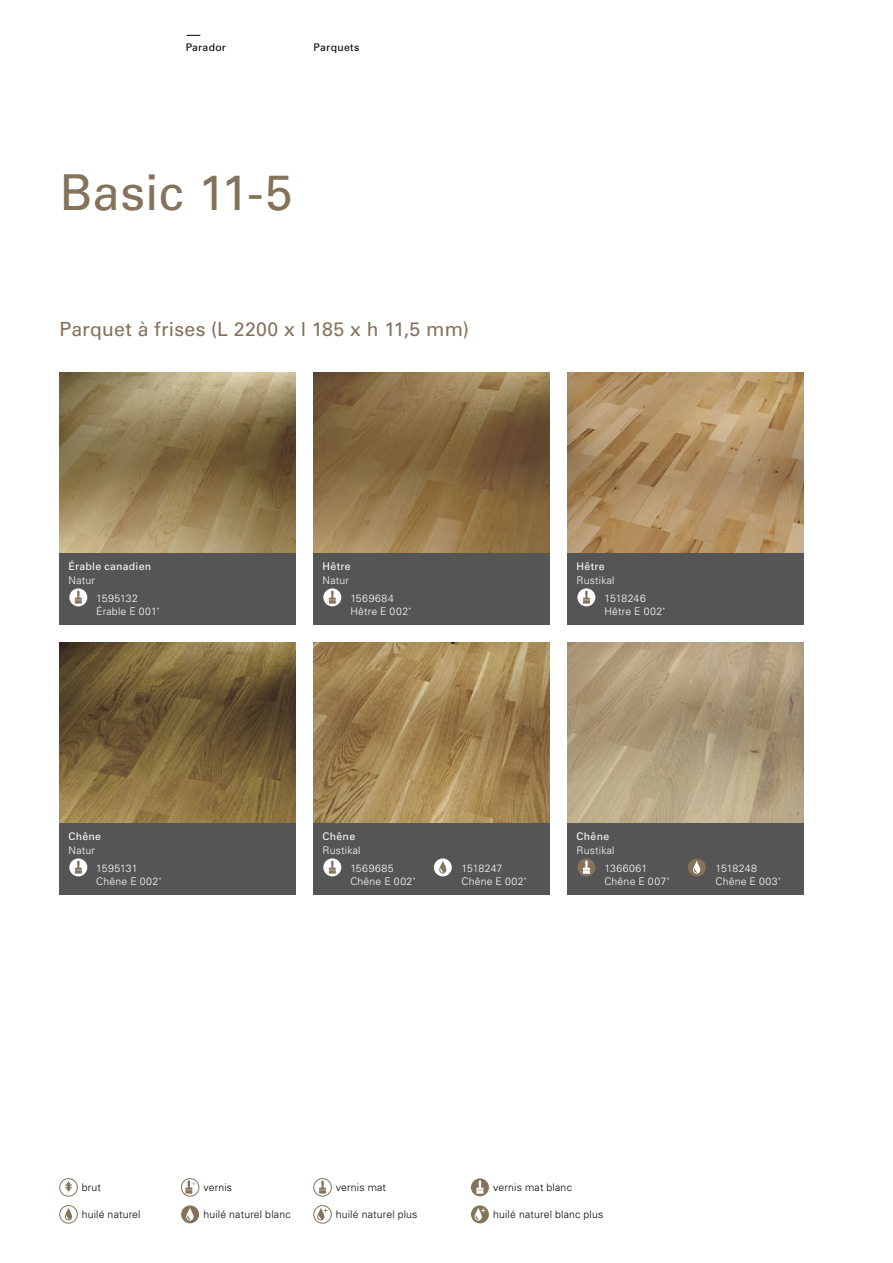
<style>
.page{position:relative;width:893px;height:1263px;background:#fff}
.page>*{position:absolute;margin:0;border:0;box-sizing:border-box;transform-origin:0 0}
.t1{font:49.5px "Univers LT Pro 55 Roman";color:#84725b}
.t2{font:19.5px "Univers LT Pro 55 Roman";letter-spacing:.01em;color:#84725b}
.t3{font:300 10.5px/13.5px "Univers LT Pro 45";letter-spacing:.015em;color:#fff}
.t4{font:300 10.5px "Univers LT Pro 45";letter-spacing:.015em;color:#000}
.t5{font:10.5px "Univers LT Pro 55 Roman";letter-spacing:.025em;color:#fff}
.t6{font:10.5px "Univers LT Pro 55 Roman";letter-spacing:.025em;color:#000}
</style>
<div class="page">
<div style="left:60px;top:552px;width:236px;height:72px;background:#555"></div>
<div style="left:314px;top:822px;width:236px;height:72px;background:#555"></div>
<div style="left:60px;top:822px;width:236px;height:72px;background:#555"></div>
<div style="left:314px;top:552px;width:236px;height:72px;background:#555"></div>
<div style="left:568px;top:552px;width:236px;height:72px;background:#555"></div>
<div style="left:568px;top:822px;width:236px;height:72px;background:#555"></div>
<img style="left:60px;top:372px;width:236px;height:180px">
<img style="left:314px;top:642px;width:236px;height:180px">
<img style="left:60px;top:642px;width:236px;height:180px">
<img style="left:314px;top:372px;width:236px;height:180px">
<img style="left:568px;top:372px;width:236px;height:180px">
<img style="left:568px;top:642px;width:236px;height:180px">
<svg style="left:314px;top:1178px;width:17px;height:18px"></svg>
<div style="left:314px;top:1178px;width:18px;height:18px;border:1px solid #84725b;border-radius:50%"></div>
<svg style="left:319px;top:1180px;width:7px;height:14px"></svg>
<div style="left:60px;top:1178px;width:17px;height:18px;border:1px solid #84725b;border-radius:50%"></div>
<svg style="left:65px;top:1181px;width:7px;height:13px"></svg>
<svg style="left:471px;top:1178px;width:18px;height:18px"></svg>
<svg style="left:577px;top:858px;width:18px;height:18px"></svg>
<div style="left:434px;top:858px;width:18px;height:18px;background:#fff;border-radius:50%"></div>
<svg style="left:439px;top:861px;width:8px;height:12px"></svg>
<div style="left:69px;top:588px;width:18px;height:18px;background:#fff;border-radius:50%"></div>
<svg style="left:75px;top:590px;width:7px;height:14px"></svg>
<div style="left:69px;top:858px;width:18px;height:18px;background:#fff;border-radius:50%"></div>
<svg style="left:75px;top:860px;width:7px;height:14px"></svg>
<div style="left:181px;top:1178px;width:18px;height:18px;border:1px solid #84725b;border-radius:50%"></div>
<svg style="left:185px;top:1180px;width:11px;height:14px"></svg>
<svg style="left:60px;top:1205px;width:17px;height:18px"></svg>
<div style="left:60px;top:1205px;width:17px;height:18px;border:1px solid #84725b;border-radius:50%"></div>
<svg style="left:64px;top:1208px;width:8px;height:12px"></svg>
<svg style="left:314px;top:1205px;width:17px;height:18px"></svg>
<div style="left:314px;top:1205px;width:18px;height:18px;border:1px solid #84725b;border-radius:50%"></div>
<svg style="left:317px;top:1208px;width:11px;height:12px"></svg>
<div style="left:181px;top:1205px;width:18px;height:18px;background:#84725b;border-radius:50%"></div>
<svg style="left:186px;top:1208px;width:8px;height:13px"></svg>
<div style="left:471px;top:1205px;width:18px;height:18px;background:#84725b;border-radius:50%"></div>
<svg style="left:474px;top:1208px;width:11px;height:13px"></svg>
<div style="left:323px;top:588px;width:18px;height:18px;background:#fff;border-radius:50%"></div>
<svg style="left:329px;top:590px;width:7px;height:14px"></svg>
<div style="left:577px;top:588px;width:18px;height:18px;background:#fff;border-radius:50%"></div>
<svg style="left:583px;top:590px;width:7px;height:14px"></svg>
<div style="left:323px;top:858px;width:18px;height:18px;background:#fff;border-radius:50%"></div>
<svg style="left:329px;top:860px;width:7px;height:14px"></svg>
<div style="left:688px;top:858px;width:18px;height:18px;background:#84725b;border-radius:50%"></div>
<svg style="left:693px;top:861px;width:8px;height:13px"></svg>
<svg style="left:187px;top:35px;width:13px;height:1px"></svg>
<p class="t6" style="left:186px;top:41px;width:42px">Parador</p>
<p class="t6" style="left:314px;top:41px;width:47px">Parquets</p>
<h1 class="t1" style="left:60px;top:163px;width:235px">Basic 11-5</h1>
<h2 class="t2" style="left:60px;top:318px;width:411px">Parquet à frises (L 2200 x l 185 x h 11,5 mm)</h2>
<p class="t5" style="left:69px;top:560px;width:84px">Érable canadien</p>
<p class="t3" style="left:69px;top:573px;width:28px">Natur</p>
<p class="t5" style="left:323px;top:560px;width:30px">Hêtre</p>
<p class="t3" style="left:323px;top:573px;width:28px">Natur</p>
<p class="t5" style="left:577px;top:560px;width:30px">Hêtre</p>
<p class="t3" style="left:577px;top:573px;width:40px">Rustikal</p>
<p class="t3" style="left:96px;top:591px;width:65px">1595132<br>Érable E 001<sup>*</sup></p>
<p class="t3" style="left:350px;top:591px;width:63px">1569684<br>Hêtre E 002<sup>*</sup></p>
<p class="t3" style="left:604px;top:591px;width:63px">1518246<br>Hêtre E 002<sup>*</sup></p>
<p class="t5" style="left:69px;top:830px;width:34px">Chêne</p>
<p class="t3" style="left:69px;top:843px;width:28px">Natur</p>
<p class="t5" style="left:323px;top:830px;width:34px">Chêne</p>
<p class="t3" style="left:323px;top:843px;width:40px">Rustikal</p>
<p class="t5" style="left:577px;top:830px;width:34px">Chêne</p>
<p class="t3" style="left:577px;top:843px;width:40px">Rustikal</p>
<p class="t3" style="left:96px;top:861px;width:67px">1595131<br>Chêne E 002<sup>*</sup></p>
<p class="t3" style="left:350px;top:861px;width:67px">1569685<br>Chêne E 002<sup>*</sup></p>
<p class="t3" style="left:461px;top:861px;width:67px">1518247<br>Chêne E 002<sup>*</sup></p>
<p class="t3" style="left:604px;top:861px;width:67px">1366061<br>Chêne E 007<sup>*</sup></p>
<p class="t3" style="left:715px;top:861px;width:67px">1518248<br>Chêne E 003<sup>*</sup></p>
<p class="t4" style="left:82px;top:1181px;width:21px">brut</p>
<p class="t4" style="left:203px;top:1181px;width:30px">vernis</p>
<p class="t4" style="left:336px;top:1181px;width:52px">vernis mat</p>
<p class="t4" style="left:493px;top:1181px;width:80px">vernis mat blanc</p>
<p class="t4" style="left:82px;top:1208px;width:60px">huilé naturel</p>
<p class="t4" style="left:203px;top:1208px;width:89px">huilé naturel blanc</p>
<p class="t4" style="left:336px;top:1208px;width:83px">huilé naturel plus</p>
<p class="t4" style="left:493px;top:1208px;width:112px">huilé naturel blanc plus</p>
</div>
